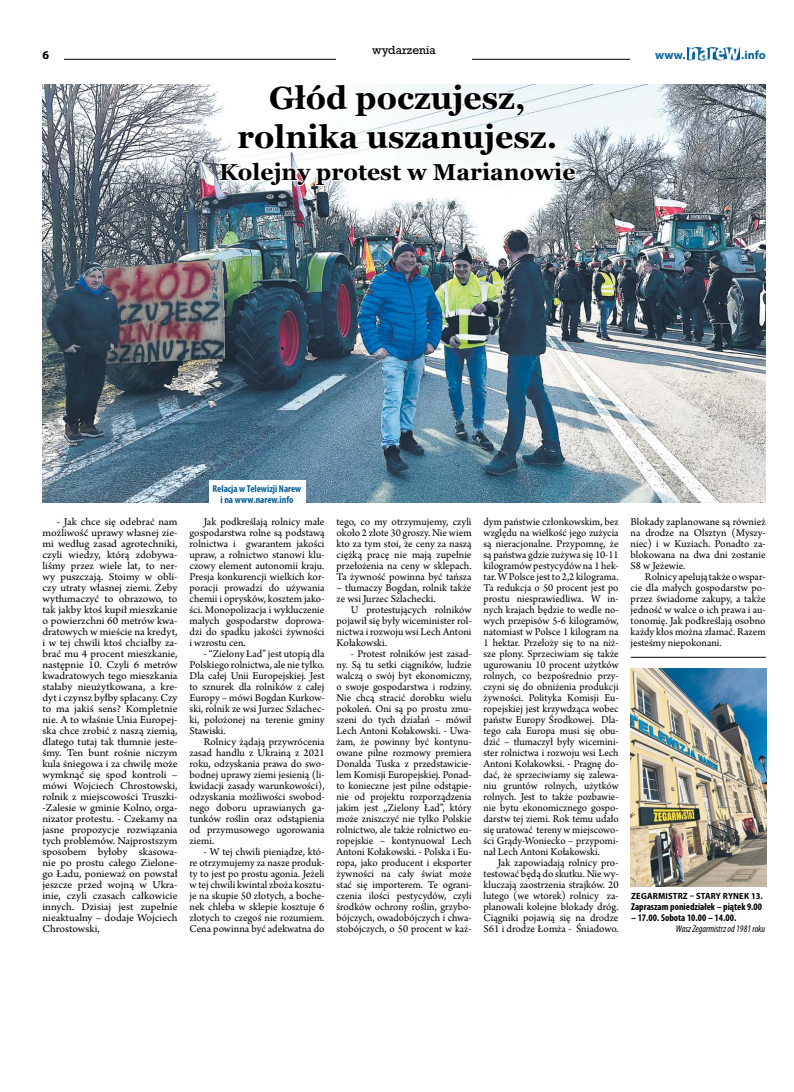
<style>
.page{position:relative;width:794px;height:1092px;background:#fff}
.page>*{position:absolute;margin:0;border:0;box-sizing:border-box;transform-origin:0 0}
.t1{font:700 32px/39px "Georgia";color:#000;text-align:center}
.t2{font:700 23px "Georgia";color:#000}
.t3{font:700 12px "Myriad Pro";color:#00629b}
.t4{font:700 12px "Myriad Pro";color:#000}
.t5{font:11px/11px "Arno Pro";color:#000;text-align:justify}
.t6{font:11px/11px "Arno Pro";color:#000;text-align:justify;scale:1.05 1}
.t7{font:11px "Rockwell";color:#000}
.t8{font:700 condensed 10px "Myriad Pro";color:#000}
.t9{font:700 condensed 10px/11px "Myriad Pro";color:#005d98;text-align:center}
.t10{font:italic condensed 10px "Myriad Pro";color:#000;scale:.96 1}
.t11{font:700 9px "Myriad Pro";letter-spacing:.02em;color:#000;scale:.95 1}
</style>
<div class="page">
<hr style="left:64px;top:59px;width:701px;height:1px;background:#000">
<div style="left:630px;top:51px;width:135px;height:18px;background:#fff"></div>
<img style="left:687px;top:47px;width:52px;height:13px">
<div style="left:336px;top:45px;width:136px;height:23px;background:#fff"></div>
<img style="left:43px;top:85px;width:722px;height:418px">
<img style="left:630px;top:668px;width:136px;height:219px">
<hr style="left:631px;top:657px;width:135px;height:1px;background:#000">
<svg style="left:218px;top:84px;width:360px;height:103px"></svg>
<div style="left:209px;top:480px;width:96px;height:27px;background:#fff"></div>
<p class="t7" style="left:372px;top:43px;width:65px">wydarzenia</p>
<p class="t4" style="left:43px;top:48px;width:8px">6</p>
<p class="t3" style="left:655px;top:47px;width:32px">www.</p>
<p class="t3" style="left:741px;top:47px;width:26px">.info</p>
<h1 class="t1" style="left:237px;top:77px;width:321px">Głód poczujesz, rolnika uszanujesz.</h1>
<h2 class="t2" style="left:219px;top:155px;width:358px">Kolejny protest w Marianowie</h2>
<p class="t9" style="left:213px;top:483px;width:90px">Relacja w Telewizji Narew i na www.narew.info</p>
<p class="t6" style="left:43px;top:516px;width:130px;text-indent:14px">- Jak chce się odebrać nam możliwość uprawy własnej zie&shy;mi według zasad agrotechniki, czyli wiedzy, którą zdobywa&shy;liśmy przez wiele lat, to ner&shy;wy puszczają. Stoimy w obli&shy;czy utraty własnej ziemi. Żeby wytłumaczyć to obrazowo, to tak jakby ktoś kupił mieszkanie o powierzchni 60 metrów kwa&shy;dratowych w mieście na kredyt, i w tej chwili ktoś chciałby za&shy;brać mu 4 procent mieszkanie, następnie 10. Czyli 6 metrów kwadratowych tego mieszkania stałaby nieużytkowana, a kre&shy;dyt i czynsz byłby spłacany. Czy to ma jakiś sens? Kompletnie nie. A to właśnie Unia Europej&shy;ska chce zrobić z naszą ziemią, dlatego tutaj tak tłumnie jeste&shy;śmy. Ten bunt rośnie niczym kula śniegowa i za chwilę może wymknąć się spod kontroli – mówi Wojciech Chrostowski, rolnik z miejscowości Truszki--Zalesie w gminie Kolno, orga&shy;nizator protestu. - Czekamy na jasne propozycje rozwiązania tych problemów. Najprostszym sposobem byłoby skasowa&shy;nie po prostu całego Zielone&shy;go Ładu, ponieważ on powstał jeszcze przed wojną w Ukra&shy;inie, czyli czasach całkowicie innych. Dzisiaj jest zupełnie nieaktualny – dodaje Wojciech Chrostowski,</p>
<p class="t5" style="left:189px;top:516px;width:136px;text-indent:14px">Jak podkreślają rolnicy małe gospodarstwa rolne są podstawą rolnictwa i gwarantem jakości upraw, a rolnictwo stanowi klu&shy;czowy element autonomii kraju.<br>Presja konkurencji wielkich kor&shy;poracji prowadzi do używania chemii i oprysków, kosztem jako&shy;ści. Monopolizacja i wykluczenie małych gospodarstw doprowa&shy;dzi do spadku jakości żywności i wzrostu cen.</p>
<p class="t5" style="left:189px;top:648px;width:136px;text-indent:14px">- “Zielony Ład” jest utopią dla Polskiego rolnictwa, ale nie tylko.<br>Dla całej Unii Europejskiej. Jest to sznurek dla rolników z całej Europy – mówi Bogdan Kurkow&shy;ski, rolnik ze wsi Jurzec Szlachec&shy;ki, położonej na terenie gminy Stawiski.</p>
<p class="t5" style="left:189px;top:736px;width:136px;text-indent:14px">Rolnicy żądają przywrócenia zasad handlu z Ukrainą z 2021 roku, odzyskania prawa do swo&shy;bodnej uprawy ziemi jesienią (li&shy;kwidacji zasady warunkowości), odzyskania możliwości swobod&shy;nego doboru uprawianych ga&shy;tunków roślin oraz odstąpienia od przymusowego ugorowania ziemi.</p>
<p class="t5" style="left:189px;top:846px;width:136px;text-indent:14px">- W tej chwili pieniądze, któ&shy;re otrzymujemy za nasze produk&shy;ty to jest po prostu agonia. Jeżeli w tej chwili kwintal zboża kosztu&shy;je na skupie 50 złotych, a boche&shy;nek chleba w sklepie kosztuje 6 złotych to czegoś nie rozumiem.<br>Cena powinna być adekwatna do</p>
<p class="t5" style="left:336px;top:516px;width:136px">tego, co my otrzymujemy, czyli około 2 złote 30 groszy. Nie wiem kto za tym stoi, że ceny za naszą ciężką pracę nie mają zupełnie przełożenia na ceny w sklepach.<br>Ta żywność powinna być tańsza</p>
<p class="t5" style="left:336px;top:582px;width:136px">– tłumaczy Bogdan, rolnik także ze wsi Jurzec Szlachecki.</p>
<p class="t5" style="left:336px;top:604px;width:136px;text-indent:14px">U protestujących rolników pojawił się były wiceminister rol&shy;nictwa i rozwoju wsi Lech Antoni Kołakowski.</p>
<p class="t5" style="left:336px;top:648px;width:136px;text-indent:14px">- Protest rolników jest zasad&shy;ny. Są tu setki ciągników, ludzie walczą o swój byt ekonomiczny, o swoje gospodarstwa i rodziny.<br>Nie chcą stracić dorobku wielu pokoleń. Oni są po prostu zmu&shy;szeni do tych działań – mówił Lech Antoni Kołakowski. - Uwa&shy;żam, że powinny być kontynu&shy;owane pilne rozmowy premiera Donalda Tuska z przedstawicie&shy;lem Komisji Europejskiej. Ponad&shy;to konieczne jest pilne odstąpie&shy;nie od projektu rozporządzenia jakim jest ,,Zielony Ład”, który może zniszczyć nie tylko Polskie rolnictwo, ale także rolnictwo eu&shy;ropejskie – kontynuował Lech Antoni Kołakowski. - Polska i Eu&shy;ropa, jako producent i eksporter żywności na cały świat może stać się importerem. Te ograni&shy;czenia ilości pestycydów, czyli środków ochrony roślin, grzybo&shy;bójczych, owadobójczych i chwa&shy;stobójczych, o 50 procent w każ-</p>
<p class="t5" style="left:483px;top:516px;width:136px">dym państwie członkowskim, bez względu na wielkość jego zużycia są nieracjonalne. Przypomnę, że są państwa gdzie zużywa się 10-11 kilogramów pestycydów na 1 hek&shy;tar. W Polsce jest to 2,2 kilograma.<br>Ta redukcja o 50 procent jest po prostu niesprawiedliwa. W in&shy;nych krajach będzie to wedle no&shy;wych przepisów 5-6 kilogramów, natomiast w Polsce 1 kilogram na 1 hektar. Przełoży się to na niż&shy;sze plony. Sprzeciwiam się także ugurowaniu 10 procent użytków rolnych, co bezpośrednio przy&shy;czyni się do obniżenia produkcji żywności. Polityka Komisji Eu&shy;ropejskiej jest krzywdząca wobec państw Europy Środkowej. Dla&shy;tego cała Europa musi się obu&shy;dzić – tłumaczył były wicemini&shy;ster rolnictwa i rozwoju wsi Lech Antoni Kołakowksi. - Pragnę do&shy;dać, że sprzeciwiamy się zalewa&shy;niu gruntów rolnych, użytków rolnych. Jest to także pozbawie&shy;nie bytu ekonomicznego gospo&shy;darstw tej ziemi. Rok temu udało się uratować tereny w miejscowo&shy;ści Grądy-Woniecko – przypomi&shy;nał Lech Antoni Kołakowski.</p>
<p class="t5" style="left:483px;top:857px;width:136px;text-indent:14px">Jak zapowiadają rolnicy pro&shy;testować będą do skutku. Nie wy&shy;kluczają zaostrzenia strajków. 20 lutego (we wtorek) rolnicy za&shy;planowali kolejne blokady dróg.<br>Ciągniki pojawią się na drodze S61 i drodze Łomża - Śniadowo.</p>
<p class="t5" style="left:630px;top:516px;width:136px">Blokady zaplanowane są również na drodze na Olsztyn (Myszy&shy;niec) i w Kuziach. Ponadto za&shy;blokowana na dwa dni zostanie S8 w Jeżewie.</p>
<p class="t5" style="left:630px;top:571px;width:136px;text-indent:14px">Rolnicy apelują także o wspar&shy;cie dla małych gospodarstw po&shy;przez świadome zakupy, a także jedność w walce o ich prawa i au&shy;tonomię. Jak podkreślają osobno każdy kłos można złamać. Razem jesteśmy niepokonani.</p>
<p class="t11" style="left:631px;top:890px;width:140px">ZEGARMISTRZ – STARY RYNEK 13.</p>
<p class="t8" style="left:631px;top:900px;width:132px">Zapraszam poniedziałek – piątek 9.00</p>
<p class="t8" style="left:631px;top:911px;width:107px">– 17.00. Sobota 10.00 – 14.00.</p>
<p class="t10" style="left:676px;top:922px;width:94px">Wasz Zegarmistrz od 1981 roku</p>
</div>
